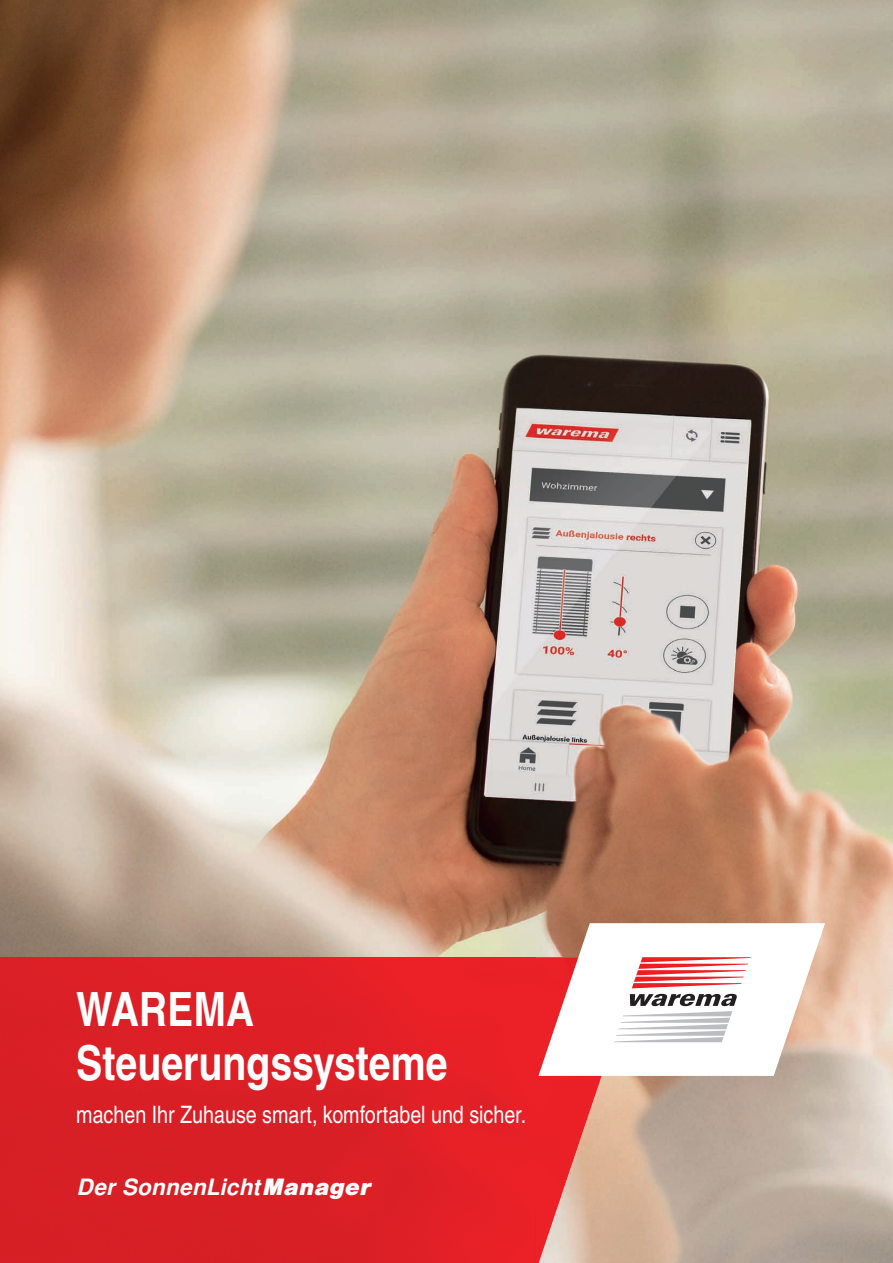
<style>
.page{position:relative;width:893px;height:1263px;background:#fff}
.page>*{position:absolute;margin:0;border:0;box-sizing:border-box;transform-origin:0 0}
.t1{font:700 48px "Warema Nimbus Cnd";color:#fff}
.t2{font:700 47.25px "Warema Nimbus Cnd";letter-spacing:.005em;color:#fff}
.t3{font:24px "Warema Nimbus Cnd";color:#fff}
.t4{font:italic 700 22.5px "Warema Nimbus";letter-spacing:.01em;color:#fff}
.s1{font-weight:900}
</style>
<div class="page">
<img style="left:0;top:0;width:893px;height:1263px">
<img style="left:0;top:957px;width:535px;height:306px">
<img style="left:535px;top:957px;width:107px;height:204px">
<img style="left:535px;top:1161px;width:38px;height:102px">
<svg style="left:538px;top:923px;width:287px;height:153px"></svg>
<h2 class="t2" style="left:76px;top:979px;width:180px">WAREMA</h2>
<h1 class="t1" style="left:76px;top:1033px;width:373px">Steuerungssysteme</h1>
<p class="t3" style="left:76px;top:1100px;width:451px">machen Ihr Zuhause smart, komfortabel und sicher.</p>
<p class="t4" style="left:77px;top:1173px;width:296px">Der SonnenLicht <span class="s1">Manager</span></p>
</div>
